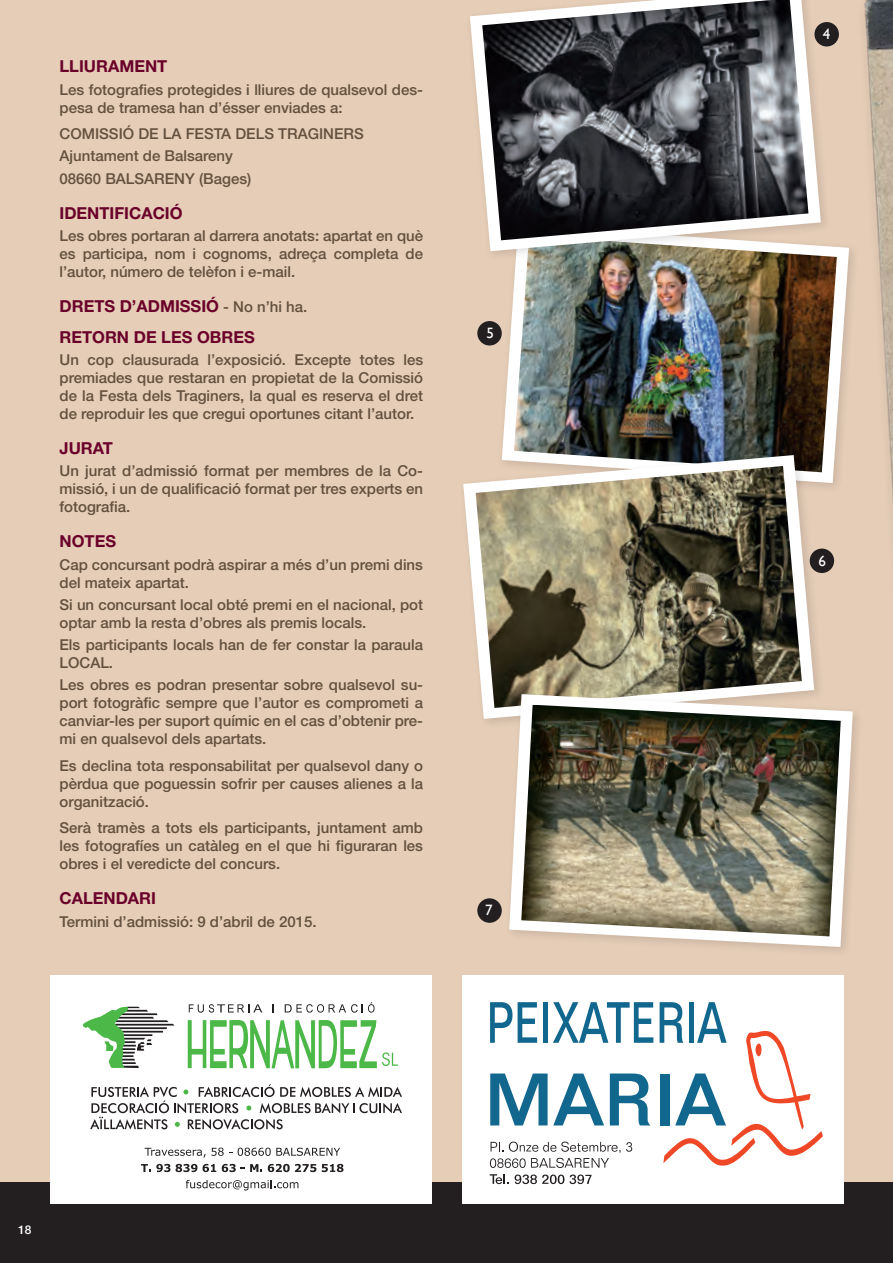
<style>
.page{position:relative;width:893px;height:1263px;background:#fff}
.page>*{position:absolute;margin:0;border:0;box-sizing:border-box;transform-origin:0 0}
.Cos_Text{font:700 16.5px "Helvetica Neue";color:#6a002a}
.Cos_Text-2{font:500 15px/18px "Helvetica Neue";color:#63503e;text-align:justify}
.Nom_Acte{font:15px "Gill Sans";color:#fff}
.t1{font:500 12px "Helvetica Neue";color:#fff}
.s1{font-weight:500;font-size:15px;color:#63503e}
</style>
<div class="page">
<div style="left:0;top:0;width:893px;height:1204px;background:#e5cdb7"></div>
<img style="left:864px;top:0;width:29px;height:504px">
<div style="left:0;top:1182px;width:893px;height:81px;background:#231f20"></div>
<div style="left:51px;top:976px;width:381px;height:228px;background:#fff"></div>
<svg style="left:188px;top:1020px;width:210px;height:49px"></svg>
<svg style="left:272px;top:1004px;width:2px;height:8px"></svg>
<svg style="left:189px;top:1004px;width:73px;height:9px"></svg>
<svg style="left:285px;top:1002px;width:90px;height:11px"></svg>
<svg style="left:82px;top:1007px;width:92px;height:61px"></svg>
<svg style="left:90px;top:1084px;width:312px;height:45px"></svg>
<svg style="left:145px;top:1147px;width:87px;height:11px"></svg>
<svg style="left:238px;top:1147px;width:102px;height:9px"></svg>
<svg style="left:141px;top:1164px;width:56px;height:8px"></svg>
<svg style="left:203px;top:1164px;width:13px;height:8px"></svg>
<svg style="left:222px;top:1164px;width:40px;height:8px"></svg>
<svg style="left:268px;top:1164px;width:48px;height:8px"></svg>
<svg style="left:322px;top:1164px;width:22px;height:8px"></svg>
<svg style="left:186px;top:1180px;width:112px;height:10px"></svg>
<div style="left:462px;top:976px;width:381px;height:228px;background:#fff"></div>
<svg style="left:490px;top:1141px;width:142px;height:27px"></svg>
<svg style="left:490px;top:1174px;width:19px;height:10px"></svg>
<svg style="left:515px;top:1174px;width:76px;height:10px"></svg>
<svg style="left:490px;top:1002px;width:22px;height:41px"></svg>
<svg style="left:518px;top:1002px;width:19px;height:41px"></svg>
<div style="left:543px;top:1002px;width:5px;height:41px;background:#12678f"></div>
<svg style="left:553px;top:1002px;width:100px;height:41px"></svg>
<svg style="left:490px;top:1073px;width:114px;height:52px"></svg>
<svg style="left:610px;top:1073px;width:40px;height:52px"></svg>
<svg style="left:660px;top:1002px;width:163px;height:164px"></svg>
<div style="left:755px;top:1043px;width:6px;height:13px;background:#ef4827;border-radius:50%"></div>
<svg style="left:502px;top:247px;width:347px;height:236px"></svg>
<img style="left:514px;top:246px;width:323px;height:226px">
<div style="left:459px;top:450px;width:366px;height:279px;background:#231f20;opacity:.14"></div>
<svg style="left:463px;top:455px;width:351px;height:264px"></svg>
<img style="left:476px;top:466px;width:326px;height:242px">
<div style="left:504px;top:689px;width:360px;height:269px;background:#231f20;opacity:.14"></div>
<svg style="left:509px;top:694px;width:344px;height:253px"></svg>
<img style="left:521px;top:705px;width:320px;height:231px">
<div style="left:465px;top:0;width:367px;height:262px;background:#231f20;opacity:.14"></div>
<svg style="left:470px;top:0;width:351px;height:251px"></svg>
<img style="left:482px;top:0;width:326px;height:240px">
<div style="left:477px;top:898px;width:25px;height:25px;background:#231f20;border-radius:50%"></div>
<div style="left:810px;top:549px;width:24px;height:24px;background:#231f20;border-radius:50%"></div>
<div style="left:477px;top:321px;width:25px;height:24px;background:#231f20;border-radius:50%"></div>
<div style="left:814px;top:22px;width:25px;height:24px;background:#231f20;border-radius:50%"></div>
<p class="Cos_Text" style="left:60px;top:56px;width:109px">LLIURAMENT</p>
<p class="Cos_Text-2" style="left:60px;top:80px;width:365px">Les fotografies protegides i lliures de qualsevol des&shy;pesa de tramesa han d’ésser enviades a:</p>
<p class="Cos_Text-2" style="left:60px;top:125px;width:306px">COMISSIÓ DE LA FESTA DELS TRAGINERS</p>
<p class="Cos_Text-2" style="left:60px;top:147px;width:175px">Ajuntament de Balsareny</p>
<p class="Cos_Text-2" style="left:60px;top:169px;width:193px">08660 BALSARENY (Bages)</p>
<p class="Cos_Text" style="left:60px;top:203px;width:125px">IDENTIFICACIÓ</p>
<p class="Cos_Text-2" style="left:60px;top:226px;width:365px">Les obres portaran al darrera anotats: apartat en què es participa, nom i cognoms, adreça completa de l’autor, número de telèfon i e-mail.</p>
<p class="Cos_Text" style="left:60px;top:296px;width:249px">DRETS D’ADMISSIÓ <span class="s1">- No n’hi ha.</span></p>
<p class="Cos_Text" style="left:60px;top:327px;width:197px">RETORN DE LES OBRES</p>
<p class="Cos_Text-2" style="left:60px;top:350px;width:365px">Un cop clausurada l’exposició. Excepte totes les premiades que restaran en propietat de la Comissió de la Festa dels Traginers, la qual es reserva el dret de reproduir les que cregui oportunes citant l’autor.</p>
<p class="Cos_Text" style="left:60px;top:438px;width:55px">JURAT</p>
<p class="Cos_Text-2" style="left:60px;top:462px;width:365px">Un jurat d’admissió format per membres de la Co&shy;missió, i un de qualificació format per tres experts en fotografia.</p>
<p class="Cos_Text" style="left:60px;top:531px;width:58px">NOTES</p>
<p class="Cos_Text-2" style="left:60px;top:555px;width:365px">Cap concursant podrà aspirar a més d’un premi dins del mateix apartat.</p>
<p class="Cos_Text-2" style="left:60px;top:595px;width:365px">Si un concursant local obté premi en el nacional, pot optar amb la resta d’obres als premis locals.</p>
<p class="Cos_Text-2" style="left:60px;top:635px;width:365px">Els participants locals han de fer constar la paraula<br>LOCAL.</p>
<p class="Cos_Text-2" style="left:60px;top:676px;width:365px">Les obres es podran presentar sobre qualsevol su&shy;port fotogràfic sempre que l’autor es comprometi a canviar-les per suport químic en el cas d’obtenir pre&shy;mi en qualsevol dels apartats.</p>
<p class="Cos_Text-2" style="left:60px;top:756px;width:365px">Es declina tota responsabilitat per qualsevol dany o pèrdua que poguessin sofrir per causes alienes a la organització.</p>
<p class="Cos_Text-2" style="left:60px;top:819px;width:365px">Serà tramès a tots els participants, juntament amb les fotografíes un catàleg en el que hi figuraran les obres i el veredicte del concurs.</p>
<p class="Cos_Text" style="left:60px;top:888px;width:98px">CALENDARI</p>
<p class="Cos_Text-2" style="left:60px;top:912px;width:259px">Termini d’admissió: 9 d’abril de 2015.</p>
<p class="Nom_Acte" style="left:486px;top:324px;width:9px">5</p>
<p class="Nom_Acte" style="left:485px;top:902px;width:9px">7</p>
<p class="t1" style="left:18px;top:1223px;width:15px">18</p>
<p class="Nom_Acte" style="left:823px;top:25px;width:9px">4</p>
<p class="Nom_Acte" style="left:818px;top:552px;width:9px">6</p>
</div>
